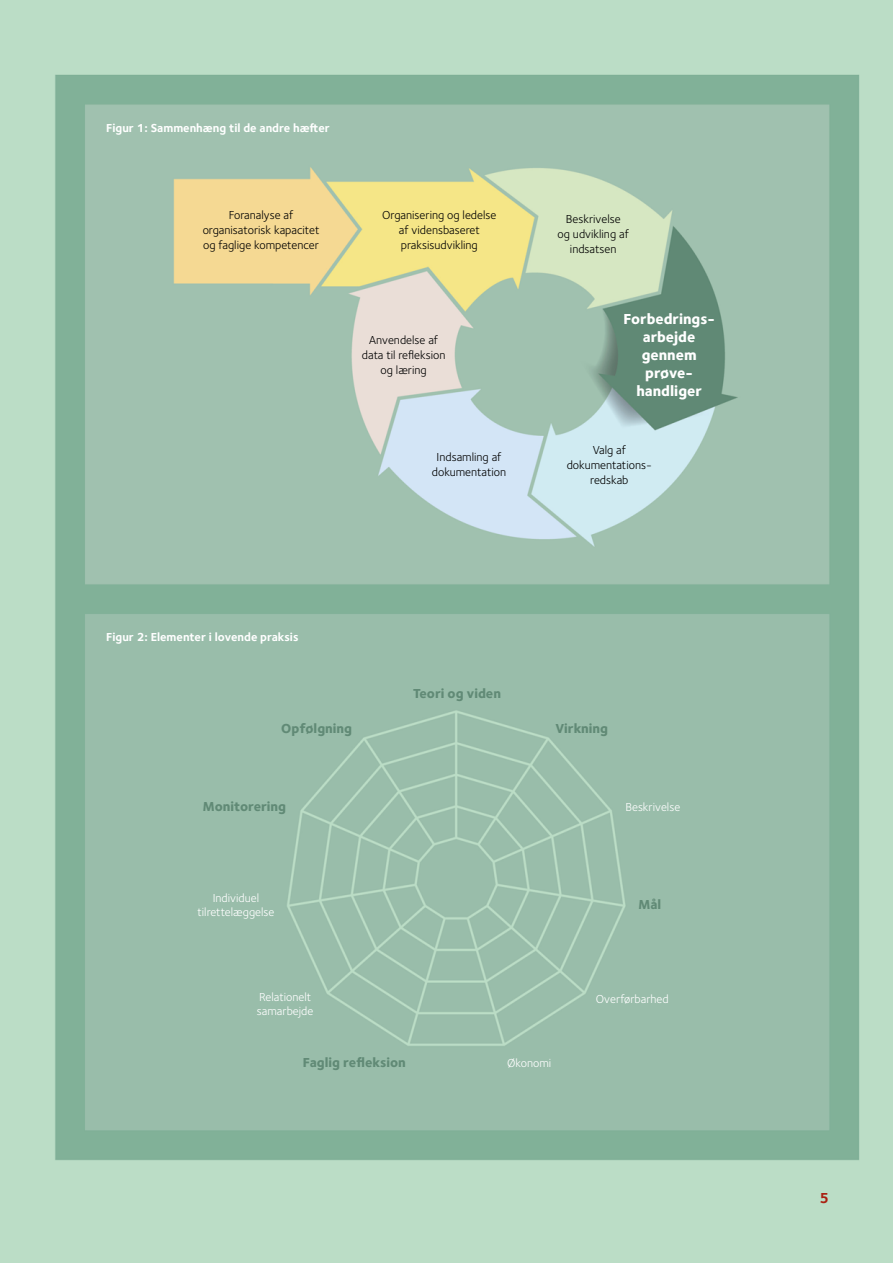
<style>
.page{position:relative;width:893px;height:1263px;background:#fff}
.page>*{position:absolute;margin:0;border:0;box-sizing:border-box;transform-origin:0 0}
.t1{font:800 15px/18px "Foundry Sterling";color:#fff;text-align:center}
.t2{font:700 15px "Foundry Sterling";color:#aa2112}
.t3{font:800 13.5px "Foundry Sterling";color:#618a76}
.t4{font:12px/15px "Foundry Sterling";color:#000;text-align:center}
.t5{font:12px "Foundry Sterling";color:#fff}
.Figurtekst{font:700 12px "Foundry Sterling";color:#fff}
</style>
<div class="page">
<img style="left:0;top:0;width:893px;height:1263px">
<p class="Figurtekst" style="left:106px;top:121px;width:225px">Figur 1: Sammenhæng til de andre hæfter</p>
<p class="t4" style="left:203px;top:207px;width:118px">Foranalyse af organisatorisk kapacitet og faglige kompetencer</p>
<p class="t4" style="left:382px;top:207px;width:116px">Organisering og ledelse af vidensbaseret praksisudvikling</p>
<p class="t4" style="left:362px;top:332px;width:85px">Anvendelse af data til refleksion og læring</p>
<p class="t4" style="left:432px;top:450px;width:76px">Indsamling af dokumentation</p>
<p class="t4" style="left:566px;top:211px;width:56px">Beskrivelse</p>
<p class="t4" style="left:558px;top:226px;width:73px">og udvikling af indsatsen</p>
<p class="t1" style="left:623px;top:310px;width:93px">Forbedrings&shy;arbejde gennem</p>
<p class="t1" style="left:636px;top:364px;width:67px">prøve&shy;handliger</p>
<p class="t4" style="left:567px;top:442px;width:85px">Valg af dokumentations&shy;redskab</p>
<p class="Figurtekst" style="left:106px;top:630px;width:194px">Figur 2: Elementer i lovende praksis</p>
<p class="t3" style="left:413px;top:685px;width:89px">Teori og viden</p>
<p class="t3" style="left:281px;top:720px;width:72px">Opfølgning</p>
<p class="t3" style="left:555px;top:720px;width:54px">Virkning</p>
<p class="t3" style="left:203px;top:798px;width:85px">Monitorering</p>
<p class="t5" style="left:625px;top:800px;width:56px">Beskrivelse</p>
<p class="t5" style="left:213px;top:891px;width:48px">Individuel</p>
<p class="t5" style="left:197px;top:905px;width:79px">tilrettelæggelse</p>
<p class="t3" style="left:638px;top:896px;width:24px">Mål</p>
<p class="t5" style="left:259px;top:990px;width:54px">Relationelt</p>
<p class="t5" style="left:257px;top:1004px;width:58px">samarbejde</p>
<p class="t5" style="left:596px;top:992px;width:74px">Overførbarhed</p>
<p class="t3" style="left:303px;top:1054px;width:105px">Faglig refleksion</p>
<p class="t5" style="left:507px;top:1056px;width:46px">Økonomi</p>
<p class="t2" style="left:819px;top:1189px;width:11px">5</p>
</div>
